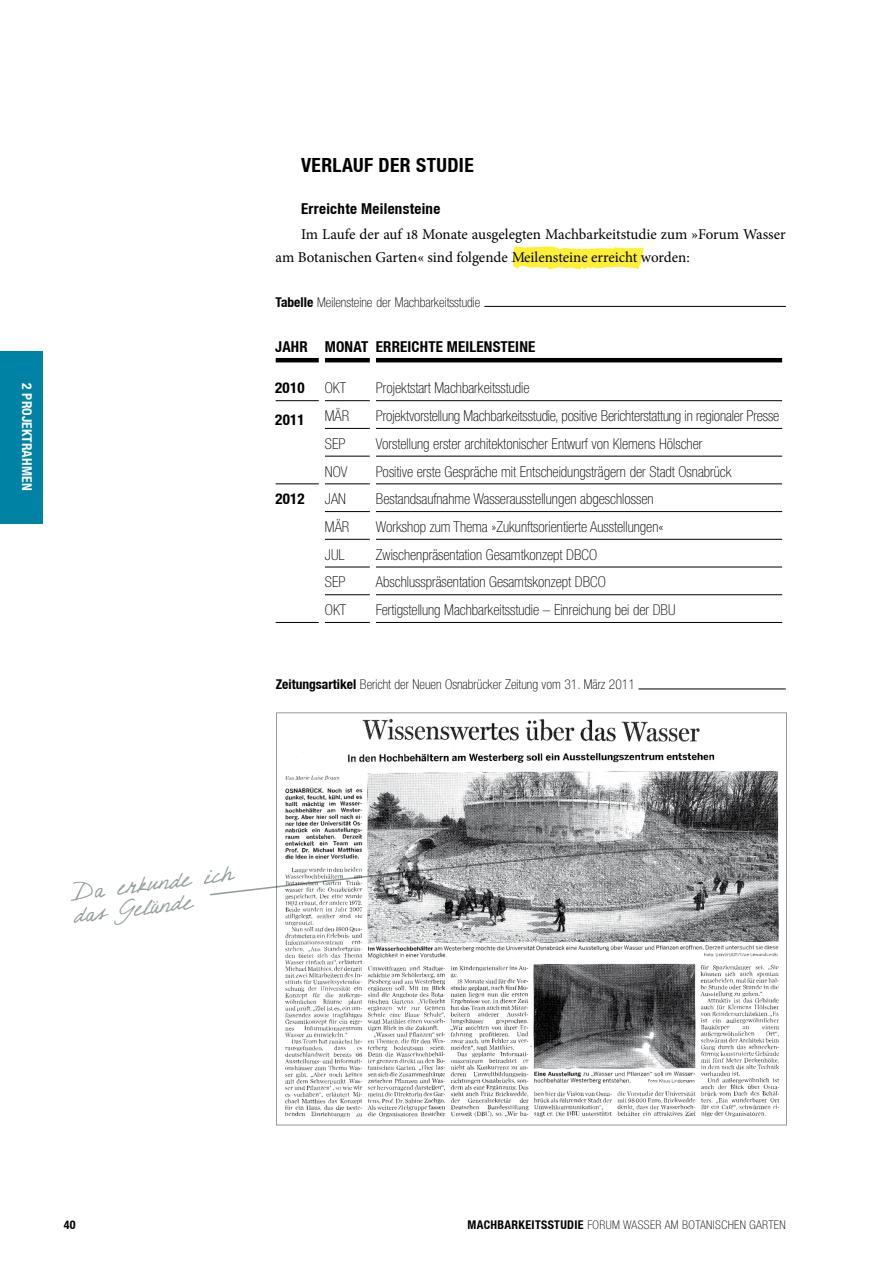
<style>
.page{position:relative;width:893px;height:1263px;background:#fff}
.page>*{position:absolute;margin:0;border:0;box-sizing:border-box;transform-origin:0 0}
.t1{font:700 condensed 19.5px "Helvetica Neue LT";letter-spacing:.02em;color:#000}
.t2{font:18px/22.5px "DJBCRI Sscript";color:#919b9a}
.t3{font:100 condensed 15px "Helvetica Neue LT Std";color:#000}
.t4{font:15px/22.5px "Minion Pro";letter-spacing:-.005em;color:#000}
.t5{font:700 condensed 15px "Helvetica Neue LT";letter-spacing:.01em;color:#000}
.t6{font:100 condensed 13.5px "Helvetica Neue LT Std";color:#000}
.t7{font:700 condensed 13.5px "Helvetica Neue LT";letter-spacing:.01em;color:#fff}
.t8{font:100 condensed 12px "Helvetica Neue LT Std";letter-spacing:.075em;color:#000}
.t9{font:700 condensed 12px "Helvetica Neue LT";color:#000}
.s1{font-family:"Helvetica Neue LT";font-weight:700}
</style>
<div class="page">
<div style="left:0;top:351px;width:43px;height:173px;background:#0082a4"></div>
<hr style="left:484px;top:306px;width:302px;height:1px;background:#000">
<hr style="left:275px;top:358px;width:44px;height:4px;background:#000">
<hr style="left:325px;top:358px;width:45px;height:4px;background:#000">
<hr style="left:376px;top:358px;width:406px;height:4px;background:#000">
<hr style="left:325px;top:511px;width:45px;height:1px;background:#000">
<hr style="left:376px;top:511px;width:406px;height:1px;background:#000">
<hr style="left:325px;top:539px;width:45px;height:1px;background:#000">
<hr style="left:376px;top:539px;width:406px;height:1px;background:#000">
<hr style="left:275px;top:400px;width:44px;height:1px;background:#000">
<hr style="left:325px;top:400px;width:45px;height:1px;background:#000">
<hr style="left:376px;top:400px;width:406px;height:1px;background:#000">
<hr style="left:325px;top:428px;width:45px;height:1px;background:#000">
<hr style="left:376px;top:428px;width:406px;height:1px;background:#000">
<hr style="left:325px;top:456px;width:45px;height:1px;background:#000">
<hr style="left:376px;top:456px;width:406px;height:1px;background:#000">
<hr style="left:275px;top:484px;width:44px;height:1px;background:#000">
<hr style="left:325px;top:484px;width:45px;height:1px;background:#000">
<hr style="left:376px;top:484px;width:406px;height:1px;background:#000">
<hr style="left:325px;top:567px;width:45px;height:1px;background:#000">
<hr style="left:376px;top:567px;width:406px;height:1px;background:#000">
<hr style="left:325px;top:594px;width:45px;height:1px;background:#000">
<hr style="left:376px;top:594px;width:406px;height:1px;background:#000">
<hr style="left:275px;top:622px;width:44px;height:1px;background:#000">
<hr style="left:325px;top:622px;width:45px;height:1px;background:#000">
<hr style="left:376px;top:622px;width:406px;height:1px;background:#000">
<hr style="left:275px;top:317px;width:1px;height:43px;background:#fff">
<hr style="left:275px;top:360px;width:1px;height:41px;background:#fff">
<hr style="left:638px;top:689px;width:148px;height:1px;background:#000">
<img style="left:285px;top:719px;width:494px;height:398px">
<svg style="left:210px;top:839px;width:505px;height:57px"></svg>
<svg style="left:513px;top:246px;width:130px;height:24px;background:#fff259"></svg>
<p class="t7" style="left:35px;top:383px;width:108px;rotate:90deg">2 PROJEKTRAHMEN</p>
<h1 class="t1" style="left:301px;top:153px;width:174px">VERLAUF DER STUDIE</h1>
<p class="t5" style="left:301px;top:199px;width:141px">ERREICHTE MEILENSTEINE</p>
<p class="t4" style="left:276px;top:223px;width:512px;text-indent:26px">Im Laufe der auf 18 Monate ausgelegten Machbarkeitstudie zum »Forum Wasser am Botanischen Garten« sind folgende Meilensteine erreicht worden:</p>
<p class="t6" style="left:276px;top:294px;width:206px"><span class="s1">TABELLE</span> Meilensteine der Machbarkeitsstudie</p>
<p class="t5" style="left:275px;top:337px;width:262px">JAHR MONAT ERREICHTE MEILENSTEINE</p>
<p class="t5" style="left:275px;top:378px;width:31px">2010</p>
<p class="t3" style="left:325px;top:380px;width:23px">OKT</p>
<p class="t3" style="left:376px;top:380px;width:155px">Projektstart Machbarkeitsstudie</p>
<p class="t5" style="left:275px;top:410px;width:31px">2011</p>
<p class="t3" style="left:325px;top:407px;width:25px">MÄR</p>
<p class="t3" style="left:376px;top:407px;width:405px">Projektvorstellung Machbarkeitsstudie, positive Berichterstattung in regionaler Presse</p>
<p class="t3" style="left:325px;top:435px;width:22px">SE P</p>
<p class="t3" style="left:376px;top:435px;width:328px">Vorstellung erster architektonischer Entwurf von Klemens Hölscher</p>
<p class="t3" style="left:325px;top:463px;width:24px">NO V</p>
<p class="t3" style="left:376px;top:463px;width:357px">Positive erste Gespräche mit Entscheidungsträgern der Stadt Osnabrück</p>
<p class="t5" style="left:275px;top:490px;width:31px">2012</p>
<p class="t3" style="left:325px;top:491px;width:15px">JAN</p>
<p class="t3" style="left:376px;top:491px;width:279px">Bestandsaufnahme Wasserausstellungen abgeschlossen</p>
<p class="t3" style="left:325px;top:518px;width:25px">MÄR</p>
<p class="t3" style="left:376px;top:518px;width:289px">Workshop zum Thema »Zukunftsorientierte Ausstellungen«</p>
<p class="t3" style="left:325px;top:546px;width:21px">JUL</p>
<p class="t3" style="left:376px;top:546px;width:214px">Zwischenpräsentation Gesamtkonzept DBCO</p>
<p class="t3" style="left:325px;top:574px;width:22px">SE P</p>
<p class="t3" style="left:376px;top:574px;width:223px">Abschlusspräsentation Gesamtskonzept DBCO</p>
<p class="t3" style="left:325px;top:601px;width:23px">OKT</p>
<p class="t3" style="left:376px;top:601px;width:300px">Fertigstellung Machbarkeitsstudie – Einreichung bei der DBU</p>
<p class="t6" style="left:276px;top:677px;width:361px"><span class="s1">ZEITUNGSARTIKEL</span> Bericht der Neuen Osnabrücker Zeitung vom 31. März 2011</p>
<p class="t2" style="left:69px;top:883px;width:165px;rotate:-7deg">Da erkunde ich das Gelände</p>
<p class="t9" style="left:64px;top:1218px;width:13px">40</p>
<p class="t8" style="left:467px;top:1218px;width:320px"><span class="s1">MACHBARKEITSSTUDIE</span> Forum Wasser am Botanischen Garten</p>
</div>
